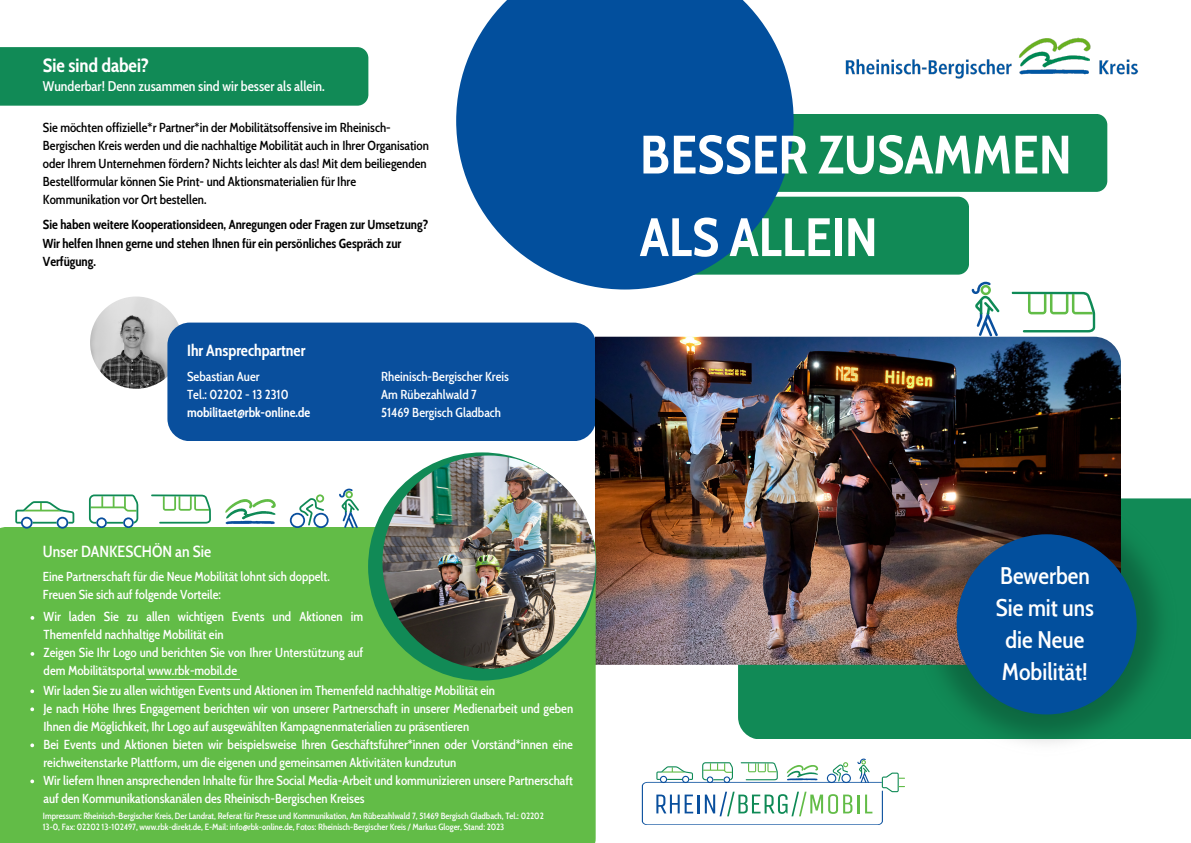
<style>
.page{position:relative;width:1191px;height:843px;background:#fff}
.page>*{position:absolute;margin:0;border:0;box-sizing:border-box;transform-origin:0 0}
.t1{font:700 53.9px "Cabin Condensed";color:#fff}
.t2{font:500 23.9px/32.2px "Cabin Condensed";color:#fff;text-align:center}
.t3{font:700 19px "Cabin Condensed";color:#fff}
.t4{font:500 16px "Cabin Condensed";color:#fff}
.t5{font:700 16px "Cabin Condensed";color:#fff}
.t6{font:500 14px "Cabin Condensed";color:#fff}
.t7{font:500 13px/18px "Cabin Condensed";color:#fff}
.t8{font:500 13px/18px "Cabin Condensed";color:#000}
.t9{font:700 13px "Cabin Condensed";color:#000}
.t10{font:700 13px "Cabin Condensed";color:#fff}
.t11{font:500 9px/11.2px "Cabin Condensed";color:#fff}
</style>
<div class="page">
<div style="left:716px;top:114px;width:391px;height:78px;background:#118a56"></div>
<div style="left:633px;top:196px;width:335px;height:79px;background:#118a56"></div>
<svg style="left:456px;top:0;width:337px;height:289px;fill:#024f9d"></svg>
<div style="left:738px;top:498px;width:452px;height:240px;background:#118a56"></div>
<svg style="left:641px;top:758px;width:263px;height:66px"></svg>
<img style="left:913px;top:491px;width:265px;height:252px">
<img style="left:595px;top:336px;width:525px;height:328px">
<div style="left:0;top:526px;width:595px;height:316px;background:#62bc47"></div>
<svg style="left:368px;top:452px;width:228px;height:228px"></svg>
<img style="left:382px;top:455px;width:213px;height:213px;border-radius:50%">
<div style="left:0;top:47px;width:368px;height:59px;background:#118a56"></div>
<svg style="left:956px;top:534px;width:180px;height:180px;background:#0b5087"></svg>
<img style="left:845px;top:37px;width:294px;height:41px">
<img style="left:90px;top:296px;width:92px;height:92px;border-radius:50%">
<svg style="left:15px;top:501px;width:59px;height:27px"></svg>
<svg style="left:89px;top:494px;width:49px;height:34px"></svg>
<svg style="left:151px;top:494px;width:60px;height:29px"></svg>
<svg style="left:225px;top:499px;width:51px;height:25px"></svg>
<svg style="left:290px;top:494px;width:38px;height:34px"></svg>
<div style="left:167px;top:322px;width:428px;height:119px;background:#094f9d"></div>
<svg style="left:339px;top:488px;width:20px;height:40px"></svg>
<svg style="left:971px;top:281px;width:28px;height:55px"></svg>
<svg style="left:1011px;top:291px;width:84px;height:41px"></svg>
<svg style="left:30px;top:689px;width:4px;height:4px"></svg>
<svg style="left:30px;top:707px;width:4px;height:4px"></svg>
<svg style="left:30px;top:743px;width:4px;height:4px"></svg>
<svg style="left:30px;top:779px;width:4px;height:4px"></svg>
<hr style="left:146px;top:678px;width:94px;height:1px;background:#fff">
<p class="t3" style="left:43px;top:54px;width:108px">Sie sind dabei?</p>
<p class="t6" style="left:43px;top:77px;width:283px">Wunderbar! Denn zusammen sind wir besser als allein.</p>
<p class="t8" style="left:43px;top:118px;width:387px">Sie möchten offizielle*r Partner*in der Mobilitätsoffensive im Rheinisch-Bergischen Kreis werden und die nachhaltige Mobilität auch in Ihrer Organisation oder Ihrem Unternehmen fördern? Nichts leichter als das! Mit dem beiliegenden Bestellformular können Sie Print- und Aktionsmaterialien für Ihre</p>
<p class="t8" style="left:43px;top:190px;width:165px">Kommunikation vor Ort bestellen.</p>
<p class="t9" style="left:43px;top:217px;width:387px">Sie haben weitere Kooperationsideen, Anregungen oder Fragen zur Umsetzung?</p>
<p class="t9" style="left:43px;top:235px;width:360px">Wir helfen Ihnen gerne und stehen Ihnen für ein persönliches Gespräch zur</p>
<p class="t9" style="left:43px;top:253px;width:54px">Verfügung.</p>
<p class="t5" style="left:187px;top:341px;width:120px">Ihr Ansprechpartner</p>
<p class="t7" style="left:187px;top:367px;width:74px">Sebastian Auer</p>
<p class="t7" style="left:187px;top:385px;width:103px">Tel.: 02202 - 13 2310</p>
<p class="t10" style="left:187px;top:404px;width:125px">mobilitaet@rbk-online.de</p>
<p class="t7" style="left:381px;top:367px;width:129px">Rheinisch-Bergischer Kreis<br>Am Rübezahlwald 7</p>
<p class="t7" style="left:381px;top:403px;width:121px">51469 Bergisch Gladbach</p>
<p class="t4" style="left:43px;top:541px;width:170px">Unser DANKESCHÖN an Sie</p>
<p class="t7" style="left:43px;top:567px;width:288px">Eine Partnerschaft für die Neue Mobilität lohnt sich doppelt.</p>
<p class="t7" style="left:43px;top:585px;width:179px">Freuen Sie sich auf folgende Vorteile:</p>
<p class="t7" style="left:44px;top:607px;width:321px">Wir laden Sie zu allen wichtigen Events und Aktionen im<br>Themenfeld nachhaltige Mobilität ein</p>
<p class="t7" style="left:44px;top:643px;width:321px">Zeigen Sie Ihr Logo und berichten Sie von Ihrer Unterstützung auf dem Mobilitätsportal www.rbk-mobil.de</p>
<p class="t7" style="left:43px;top:680px;width:453px">Wir laden Sie zu allen wichtigen Events und Aktionen im Themenfeld nachhaltige Mobilität ein</p>
<p class="t7" style="left:43px;top:698px;width:531px">Je nach Höhe Ihres Engagement berichten wir von unserer Partnerschaft in unserer Medienarbeit und geben<br>Ihnen die Möglichkeit, Ihr Logo auf ausgewählten Kampagnenmaterialien zu präsentieren</p>
<p class="t7" style="left:43px;top:734px;width:531px">Bei Events und Aktionen bieten wir beispielsweise Ihren Geschäftsführer*innen oder Vorständ*innen eine reichweitenstarke Plattform, um die eigenen und gemeinsamen Aktivitäten kundzutun</p>
<p class="t7" style="left:43px;top:770px;width:531px">Wir liefern Ihnen ansprechenden Inhalte für Ihre Social Media-Arbeit und kommunizieren unsere Partnerschaft auf den Kommunikationskanälen des Rheinisch-Bergischen Kreises</p>
<p class="t11" style="left:43px;top:809px;width:502px">Impressum: Rheinisch-Bergischer Kreis, Der Landrat, Referat für Presse und Kommunikation, Am Rübezahlwald 7, 51469 Bergisch Gladbach, Tel.: 02202<br>13-0, Fax: 02202 13-102497, www.rbk-direkt.de, E-Mail: info@rbk-online.de, Fotos: Rheinisch-Bergischer Kreis / Markus Gloger, Stand: 2023</p>
<p class="t1" style="left:640px;top:121px;width:433px">BESSER ZUSAMMEN</p>
<p class="t1" style="left:640px;top:204px;width:239px">ALS ALLEIN</p>
<p class="t2" style="left:995px;top:558px;width:100px">Bewerben<br>Sie mit uns die Neue<br>Mobilität!</p>
</div>
